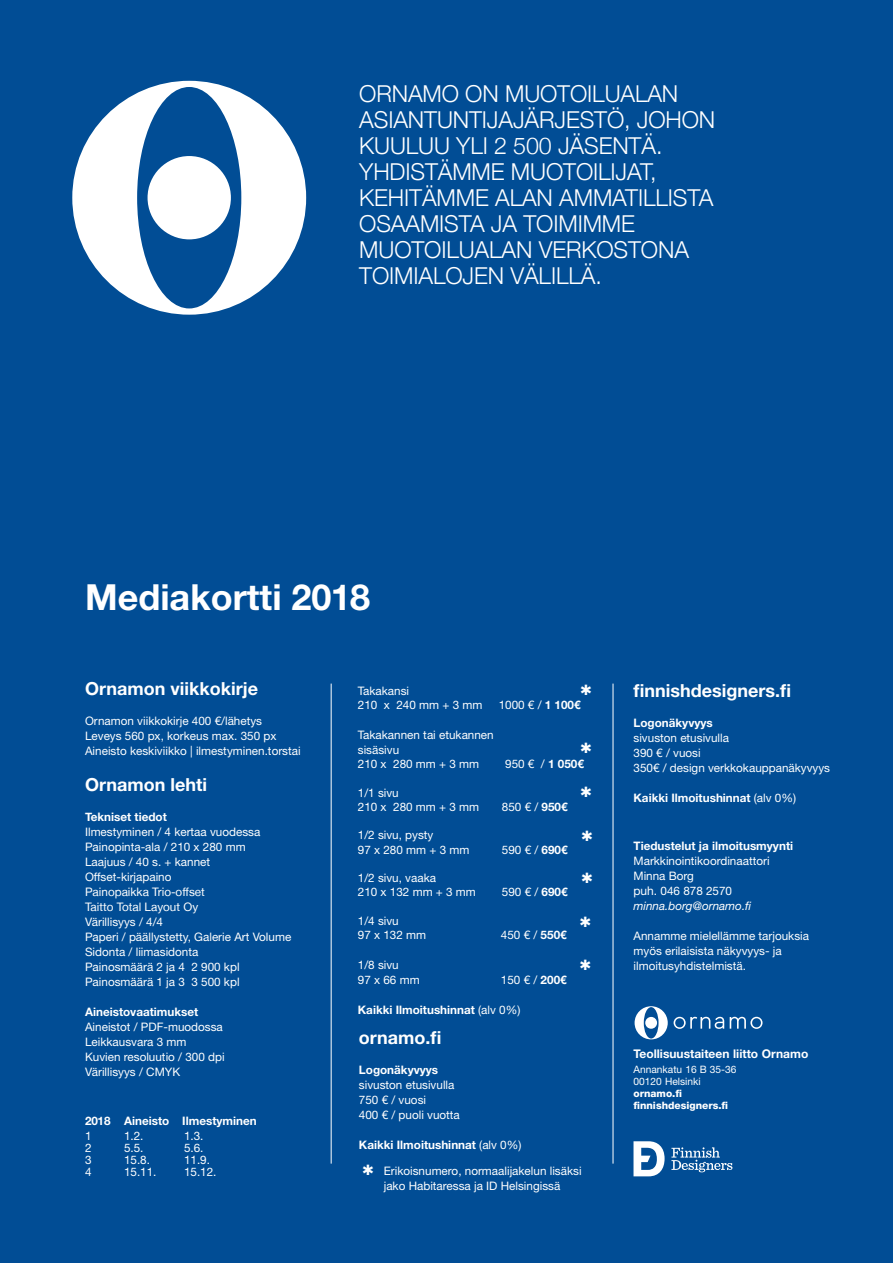
<style>
.page{position:relative;width:893px;height:1263px;background:#fff}
.page>*{position:absolute;margin:0;border:0;box-sizing:border-box;transform-origin:0 0}
.t1{font:700 36px "Helvetica Neue LT Std";color:#fff}
.t2{font:300 23.25px/26px "Helvetica Neue LT";letter-spacing:-.005em;color:#fff}
.t3{font:700 18px "Helvetica Neue LT Std";color:#fff}
.t4{font:700 12px "Helvetica Neue LT Std";color:#fff}
.t5{font:11.7px/15px "Helvetica Neue LT Std";color:#fff}
.t6{font:700 11.7px "Helvetica Neue LT Std";color:#fff}
.t7{font:11.7px/15px "Helvetica Neue LT";color:#fff}
.t8{font:700 11.7px "Helvetica Neue";color:#fff}
.t9{font:10.2px/12px "Helvetica Neue LT Std";color:#fff}
.t10{font:800 10.2px/12px "Helvetica Neue LT Std";color:#fff}
.s1{font-weight:700}
.s2{font-weight:400}
.s3{font-size:12px}
.s4{font-style:italic}
</style>
<div class="page">
<div style="left:1px;top:1px;width:891px;height:1261px;background:#014d95"></div>
<svg style="left:72px;top:81px;width:234px;height:234px;fill:#fff"></svg>
<svg style="left:635px;top:1006px;width:33px;height:33px"></svg>
<svg style="left:674px;top:1017px;width:88px;height:12px"></svg>
<hr style="left:331px;top:684px;width:1px;height:479px;background:#fff">
<hr style="left:613px;top:684px;width:1px;height:479px;background:#fff">
<svg style="left:633px;top:1141px;width:99px;height:35px"></svg>
<h2 class="t2" style="left:359px;top:80px;width:358px">ORNAMO ON MUOTOILUALAN<br>ASIANTUNTIJAJÄRJESTÖ, JOHON<br>KUULUU YLI 2 500 JÄSENTÄ.<br>YHDISTÄMME MUOTOILIJAT,<br>KEHITÄMME ALAN AMMATILLISTA<br>OSAAMISTA JA TOIMIMME<br>MUOTOILUALAN VERKOSTONA<br>TOIMIALOJEN VÄLILLÄ.</h2>
<h1 class="t1" style="left:85px;top:575px;width:287px">Mediakortti 2018</h1>
<h3 class="t3" style="left:85px;top:678px;width:174px">Ornamon viikkokirje</h3>
<p class="t5" style="left:85px;top:713px;width:217px">Ornamon viikkokirje 400 €/lähetys<br>Leveys 560 px, korkeus max. 350 px<br>Aineisto keskiviikko | ilmestyminen.torstai</p>
<h3 class="t3" style="left:85px;top:774px;width:123px">Ornamon lehti</h3>
<p class="t8" style="left:85px;top:808px;width:83px">Tekniset tiedot</p>
<p class="t5" style="left:85px;top:824px;width:177px">Ilmestyminen / 4 kertaa vuodessa<br>Painopinta-ala / 210 x 280 mm<br>Laajuus / 40 s. + kannet<br>Offset-kirjapaino</p>
<p class="t7" style="left:85px;top:884px;width:121px">Painopaikka Trio-offset<br>Taitto Total Layout Oy</p>
<p class="t5" style="left:85px;top:914px;width:208px">Värillisyys / 4/4<br>Paperi / päällystetty, Galerie Art Volume<br>Sidonta / liimasidonta<br>Painosmäärä 2 ja 4 2 900 kpl<br>Painosmäärä 1 ja 3 3 500 kpl</p>
<p class="t6" style="left:85px;top:1005px;width:115px">Aineistovaatimukset</p>
<p class="t5" style="left:85px;top:1019px;width:141px">Aineistot / PDF-muodossa<br>Leikkausvara 3 mm<br>Kuvien resoluutio / 300 dpi<br>Värillisyys / CMYK</p>
<p class="t6" style="left:85px;top:1114px;width:173px">2018 Aineisto Ilmestyminen</p>
<p class="t5" style="left:85px;top:1128px;width:8px">1</p>
<p class="t5" style="left:124px;top:1128px;width:21px">1.2.</p>
<p class="t5" style="left:184px;top:1128px;width:21px">1.3.</p>
<p class="t5" style="left:85px;top:1140px;width:8px">2</p>
<p class="t5" style="left:124px;top:1140px;width:21px">5.5.</p>
<p class="t5" style="left:184px;top:1140px;width:21px">5.6.</p>
<p class="t5" style="left:85px;top:1152px;width:8px">3</p>
<p class="t5" style="left:124px;top:1152px;width:28px">15.8.</p>
<p class="t5" style="left:184px;top:1152px;width:28px">11.9.</p>
<p class="t5" style="left:85px;top:1164px;width:8px">4</p>
<p class="t5" style="left:124px;top:1164px;width:34px">15.11.</p>
<p class="t5" style="left:184px;top:1164px;width:34px">15.12.</p>
<p class="t5" style="left:358px;top:683px;width:126px;line-height:14.2px">Takakansi<br>210 x 240 mm + 3 mm</p>
<p class="t5" style="left:499px;top:697px;width:83px">1000 € / <span class="s1">1 100€</span></p>
<p class="t5" style="left:358px;top:727px;width:137px">Takakannen tai etukannen sisäsivu<br>210 x 280 mm + 3 mm</p>
<p class="t5" style="left:358px;top:785px;width:123px;line-height:14.2px">1/1 sivu<br>210 x 280 mm + 3 mm</p>
<p class="t5" style="left:358px;top:828px;width:113px;line-height:14.2px">1/2 sivu, pysty<br>97 x 280 mm + 3 mm</p>
<p class="t5" style="left:358px;top:871px;width:120px;line-height:14.2px">1/2 sivu, vaaka<br>210 x 132 mm + 3 mm</p>
<p class="t5" style="left:358px;top:913px;width:70px;line-height:14.2px">1/4 sivu<br>97 x 132 mm</p>
<p class="t5" style="left:505px;top:756px;width:80px">950 € / <span class="s1">1 050€</span></p>
<p class="t5" style="left:502px;top:799px;width:67px">850 € / <span class="s1">950€</span></p>
<p class="t5" style="left:502px;top:842px;width:67px">590 € / <span class="s1">690€</span></p>
<p class="t5" style="left:502px;top:884px;width:67px">590 € / <span class="s1">690€</span></p>
<p class="t5" style="left:501px;top:927px;width:67px">450 € / <span class="s1">550€</span></p>
<p class="t5" style="left:358px;top:957px;width:63px">1/8 sivu<br>97 x 66 mm</p>
<p class="t5" style="left:501px;top:972px;width:67px">150 € / <span class="s1">200€</span></p>
<p class="t6" style="left:358px;top:1003px;width:164px">Kaikki Ilmoitushinnat <span class="s2">(alv 0%)</span></p>
<h3 class="t3" style="left:359px;top:1027px;width:84px">ornamo.fi</h3>
<p class="t6" style="left:359px;top:1063px;width:81px">Logonäkyvyys</p>
<p class="t5" style="left:359px;top:1077px;width:103px">sivuston etusivulla<br>750 € / vuosi<br>400 € / puoli vuotta</p>
<p class="t6" style="left:359px;top:1138px;width:164px">Kaikki Ilmoitushinnat <span class="s2">(alv 0%)</span></p>
<p class="t5" style="left:384px;top:1164px;width:199px;line-height:14.2px">Erikoisnumero, normaalijakelun lisäksi jako Habitaressa ja ID Helsingissä</p>
<h3 class="t3" style="left:633px;top:679px;width:159px">finnishdesigners.fi</h3>
<p class="t6" style="left:633px;top:715px;width:81px">Logonäkyvyys</p>
<p class="t5" style="left:633px;top:730px;width:198px">sivuston etusivulla<br>390 € / vuosi<br>350€ / design verkkokauppanäkyvyys</p>
<p class="t6" style="left:633px;top:790px;width:164px">Kaikki Ilmoitushinnat <span class="s2">(alv 0%)</span></p>
<p class="t6" style="left:633px;top:838px;width:161px">Tiedustelut ja ilmoitusmyynti</p>
<p class="t5" style="left:633px;top:853px;width:138px">Markkinointikoordinaattori<br>Minna Borg<br><span class="s3">puh.</span> 046 878 2570 <span class="s4">minna.borg@ornamo.fi</span></p>
<p class="t5" style="left:633px;top:928px;width:177px">Annamme mielellämme tarjouksia myös erilaisista näkyvyys- ja ilmoitusyhdistelmistä.</p>
<p class="t4" style="left:633px;top:1046px;width:176px">Teollisuustaiteen liitto Ornamo</p>
<p class="t9" style="left:633px;top:1063px;width:105px">Annankatu 16 B 35-36<br>00120 Helsinki</p>
<p class="t10" style="left:633px;top:1087px;width:96px">ornamo.fi finnishdesigners.fi</p>
</div>
